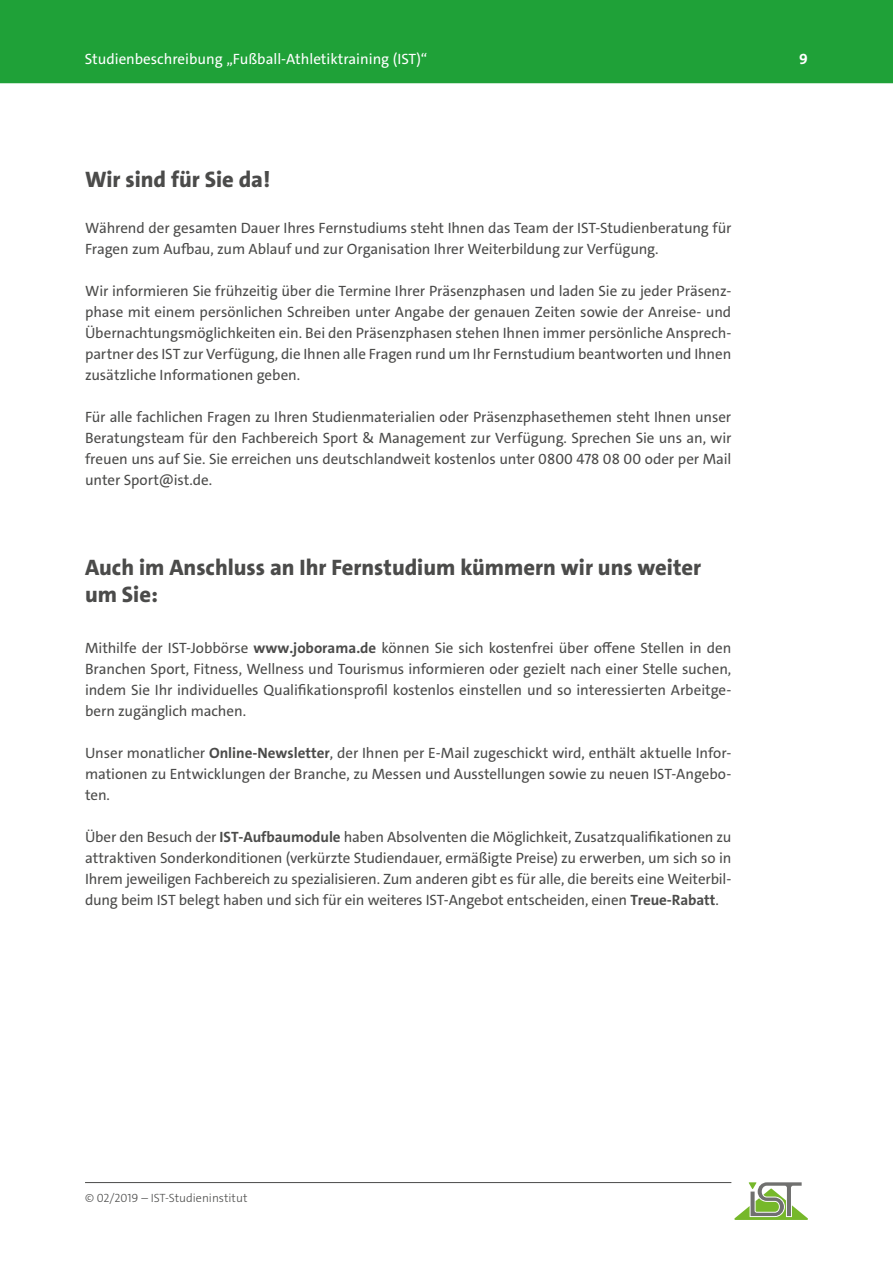
<style>
.page{position:relative;width:893px;height:1263px;background:#fff}
.page>*{position:absolute;margin:0;border:0;box-sizing:border-box;transform-origin:0 0}
.t1{font:800 22.5px/27px "The Sans C4 s";color:#4b4b4a}
.t2{font:15px/21px "The Sans C4 s";letter-spacing:-.005em;color:#4b4b4a;text-align:justify}
.t3{font:15px "The Sans C4 s";color:#fff}
.t4{font:700 15px "The Sans C4 s";color:#fff}
.t5{font:300 12px "The Sans C4 s";color:#4b4b4a}
.s1{font-weight:700}
</style>
<div class="page">
<hr style="left:85px;top:1182px;width:646px;height:1px;background:#4b4b4a">
<svg style="left:734px;top:1182px;width:74px;height:38px"></svg>
<div style="left:0;top:0;width:893px;height:83px;background:#1fa138"></div>
<p class="t3" style="left:85px;top:49px;width:344px">Studienbeschreibung „Fußball-Athletiktraining (IST)“</p>
<p class="t4" style="left:799px;top:49px;width:10px">9</p>
<h1 class="t1" style="left:85px;top:166px;width:187px">Wir sind für Sie da!</h1>
<p class="t2" style="left:85px;top:217px;width:648px">Während der gesamten Dauer Ihres Fernstudiums steht Ihnen das Team der IST-Studienberatung für<br>Fragen zum Aufbau, zum Ablauf und zur Organisation Ihrer Weiterbildung zur Verfügung.</p>
<p class="t2" style="left:85px;top:280px;width:648px">Wir informieren Sie frühzeitig über die Termine Ihrer Präsenzphasen und laden Sie zu jeder Präsenz&shy;phase mit einem persönlichen Schreiben unter Angabe der genauen Zeiten sowie der Anreise- und Übernachtungsmöglichkeiten ein. Bei den Präsenzphasen stehen Ihnen immer persönliche Ansprech&shy;partner des IST zur Verfügung, die Ihnen alle Fragen rund um Ihr Fernstudium beantworten und Ihnen zusätzliche Informationen geben.</p>
<p class="t2" style="left:85px;top:406px;width:648px">Für alle fachlichen Fragen zu Ihren Studienmaterialien oder Präsenzphasethemen steht Ihnen unser Beratungsteam für den Fachbereich Sport &amp; Management zur Verfügung. Sprechen Sie uns an, wir freuen uns auf Sie. Sie erreichen uns deutschlandweit kostenlos unter 0800 478 08 00 oder per Mail unter Sport@ist.de.</p>
<h1 class="t1" style="left:85px;top:554px;width:618px">Auch im Anschluss an Ihr Fernstudium kümmern wir uns weiter um Sie:</h1>
<p class="t2" style="left:85px;top:637px;width:648px">Mithilfe der IST-Jobbörse <span class="s1">www.joborama.de</span> können Sie sich kostenfrei über offene Stellen in den Branchen Sport, Fitness, Wellness und Tourismus informieren oder gezielt nach einer Stelle suchen, indem Sie Ihr individuelles Qualifikationsprofil kostenlos einstellen und so interessierten Arbeitge&shy;bern zugänglich machen.</p>
<p class="t2" style="left:85px;top:742px;width:648px">Unser monatlicher <span class="s1">Online-Newsletter</span>, der Ihnen per E-Mail zugeschickt wird, enthält aktuelle Infor&shy;mationen zu Entwicklungen der Branche, zu Messen und Ausstellungen sowie zu neuen IST-Angebo&shy;ten.</p>
<p class="t2" style="left:85px;top:826px;width:648px">Über den Besuch der <span class="s1">IST-Aufbaumodule</span> haben Absolventen die Möglichkeit, Zusatzqualifikationen zu attraktiven Sonderkonditionen (verkürzte Studiendauer, ermäßigte Preise) zu erwerben, um sich so in Ihrem jeweiligen Fachbereich zu spezialisieren. Zum anderen gibt es für alle, die bereits eine Weiterbil&shy;dung beim IST belegt haben und sich für ein weiteres IST-Angebot entscheiden, einen <span class="s1">Treue-Rabatt</span>.</p>
<p class="t5" style="left:85px;top:1190px;width:164px">© 02/2019 – IST-Studieninstitut</p>
</div>
